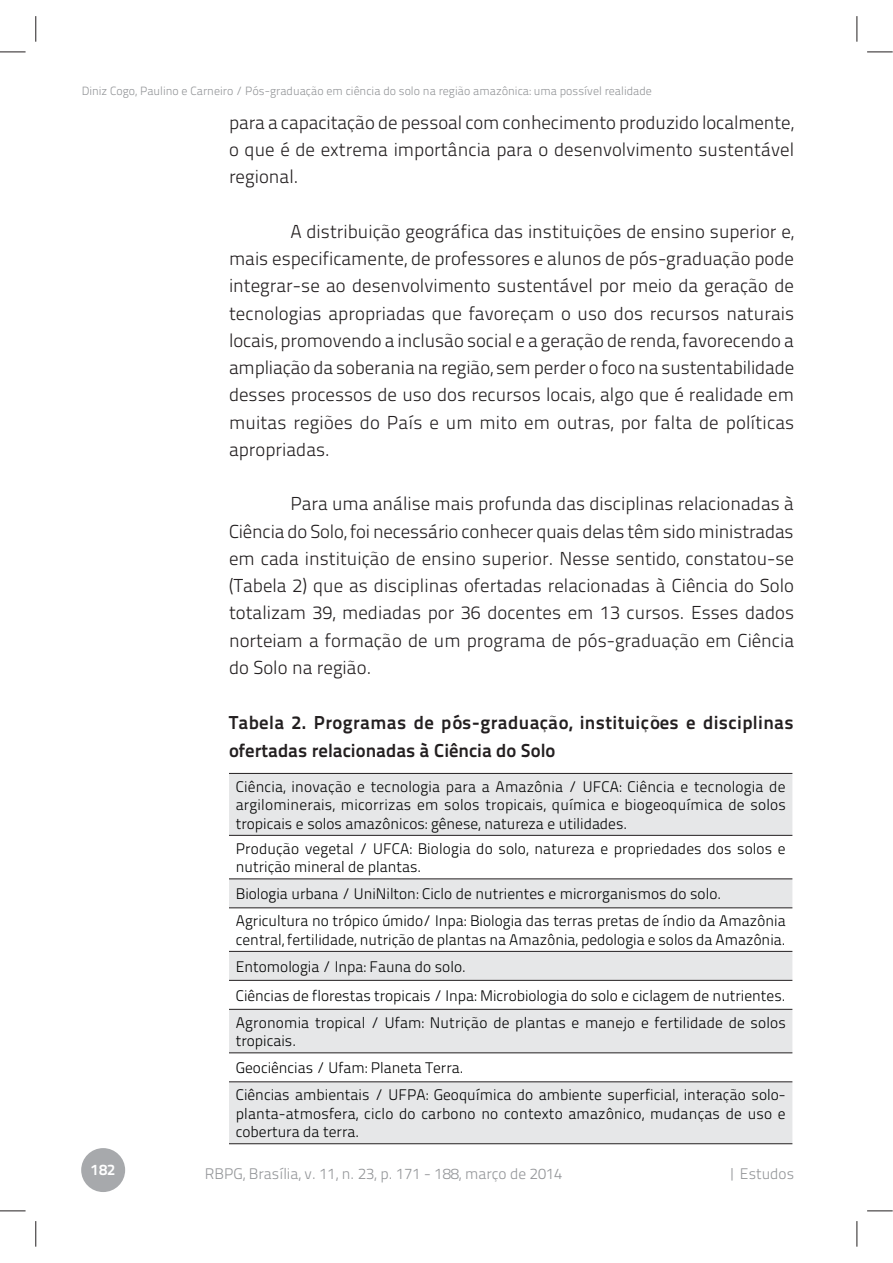
<style>
.page{position:relative;width:893px;height:1263px;background:#fff}
.page>*{position:absolute;margin:0;border:0;box-sizing:border-box;transform-origin:0 0}
.t1{font:18.75px/27.3px "Titillium Text 14 L 250 wt";color:#231f20;text-align:justify}
.t2{font:18.75px/28px "Titillium Text 14 L 800 wt";letter-spacing:.02em;color:#231f20}
.t3{font:15.3px/27px "Titillium Text 14 L 250 wt";color:#010202}
.t4{font:15.3px "Titillium Text 14 L 250 wt";color:#939598}
.t5{font:15.3px "Titillium Text 14 L 800 wt";color:#fff}
.t6{font:12px "Titillium Text 14 L 250 wt";color:#939598}
</style>
<div class="page">
<div style="left:81px;top:1148px;width:44px;height:44px;background:#a7a9ac;border-radius:50%"></div>
<div style="left:229px;top:774px;width:563px;height:369px;background:#e6e7e8"></div>
<svg style="left:229px;top:836px;width:563px;height:245px"></svg>
<hr style="left:229px;top:773px;width:563px;height:1px;background:#231f20">
<hr style="left:229px;top:835px;width:563px;height:1px;background:#231f20">
<hr style="left:229px;top:878px;width:563px;height:1px;background:#231f20">
<hr style="left:229px;top:907px;width:563px;height:1px;background:#231f20">
<hr style="left:229px;top:951px;width:563px;height:1px;background:#231f20">
<hr style="left:229px;top:980px;width:563px;height:1px;background:#231f20">
<hr style="left:229px;top:1009px;width:563px;height:1px;background:#231f20">
<hr style="left:229px;top:1052px;width:563px;height:1px;background:#231f20">
<hr style="left:229px;top:1081px;width:563px;height:1px;background:#231f20">
<hr style="left:229px;top:1143px;width:563px;height:1px;background:#231f20">
<svg style="left:0;top:52px;width:26px;height:1px"></svg>
<svg style="left:867px;top:52px;width:26px;height:1px"></svg>
<svg style="left:0;top:1211px;width:26px;height:1px"></svg>
<svg style="left:867px;top:1211px;width:26px;height:1px"></svg>
<svg style="left:36px;top:16px;width:1px;height:26px"></svg>
<svg style="left:36px;top:1221px;width:1px;height:26px"></svg>
<svg style="left:856px;top:16px;width:1px;height:26px"></svg>
<svg style="left:856px;top:1221px;width:1px;height:26px"></svg>
<p class="t6" style="left:82px;top:86px;width:572px">Diniz Cogo, Paulino e Carneiro / Pós-graduação em ciência do solo na região amazônica: uma possível realidade</p>
<p class="t1" style="left:229px;top:111px;width:567px">para a capacitação de pessoal com conhecimento produzido localmente, o que é de extrema importância para o desenvolvimento sustentável regional.</p>
<p class="t1" style="left:229px;top:220px;width:567px;text-indent:61px">A distribuição geográfica das instituições de ensino superior e, mais especificamente, de professores e alunos de pós-graduação pode integrar-se ao desenvolvimento sustentável por meio da geração de tecnologias apropriadas que favoreçam o uso dos recursos naturais locais, promovendo a inclusão social e a geração de renda, favorecendo a ampliação da soberania na região, sem perder o foco na sustentabilidade desses processos de uso dos recursos locais, algo que é realidade em muitas regiões do País e um mito em outras, por falta de políticas apropriadas.</p>
<p class="t1" style="left:229px;top:492px;width:567px;text-indent:61px">Para uma análise mais profunda das disciplinas relacionadas à Ciência do Solo, foi necessário conhecer quais delas têm sido ministradas em cada instituição de ensino superior. Nesse sentido, constatou-se (Tabela 2) que as disciplinas ofertadas relacionadas à Ciência do Solo totalizam 39, mediadas por 36 docentes em 13 cursos. Esses dados norteiam a formação de um programa de pós-graduação em Ciência do Solo na região.</p>
<p class="t2" style="left:229px;top:710px;width:566px">Tabela 2. Programas de pós-graduação, instituições e disciplinas ofertadas relacionadas à Ciência do Solo</p>
<p class="t3" style="left:236px;top:779px;width:551px;line-height:18.5px;text-align:justify">Ciência, inovação e tecnologia para a Amazônia / UFCA: Ciência e tecnologia de argilominerais, micorrizas em solos tropicais, química e biogeoquímica de solos tropicais e solos amazônicos: gênese, natureza e utilidades.</p>
<p class="t3" style="left:236px;top:841px;width:551px;line-height:18.5px">Produção vegetal / UFCA: Biologia do solo, natureza e propriedades dos solos e nutrição mineral de plantas.</p>
<p class="t3" style="left:236px;top:882px;width:551px">Biologia urbana / UniNilton: Ciclo de nutrientes e microrganismos do solo.<br>Agricultura no trópico úmido/ Inpa: Biologia das terras pretas de índio da Amazônia</p>
<p class="t3" style="left:236px;top:927px;width:551px">central, fertilidade, nutrição de plantas na Amazônia, pedologia e solos da Amazônia.<br>Entomologia / Inpa: Fauna do solo.</p>
<p class="t3" style="left:236px;top:983px;width:552px">Ciências de florestas tropicais / Inpa: Microbiologia do solo e ciclagem de nutrientes.<br>Agronomia tropical / Ufam: Nutrição de plantas e manejo e fertilidade de solos</p>
<p class="t3" style="left:236px;top:1029px;width:551px">tropicais.<br>Geociências / Ufam: Planeta Terra.<br>Ciências ambientais / UFPA: Geoquímica do ambiente superficial, interação solo-</p>
<p class="t3" style="left:236px;top:1106px;width:551px;line-height:18.5px">planta-atmosfera, ciclo do carbono no contexto amazônico, mudanças de uso e cobertura da terra.</p>
<p class="t5" style="left:91px;top:1164px;width:26px">182</p>
<p class="t4" style="left:205px;top:1168px;width:359px">RBPG, Brasília, v. 11, n. 23, p. 171 - 188, março de 2014</p>
<p class="t4" style="left:728px;top:1168px;width:67px">| Estudos</p>
</div>
